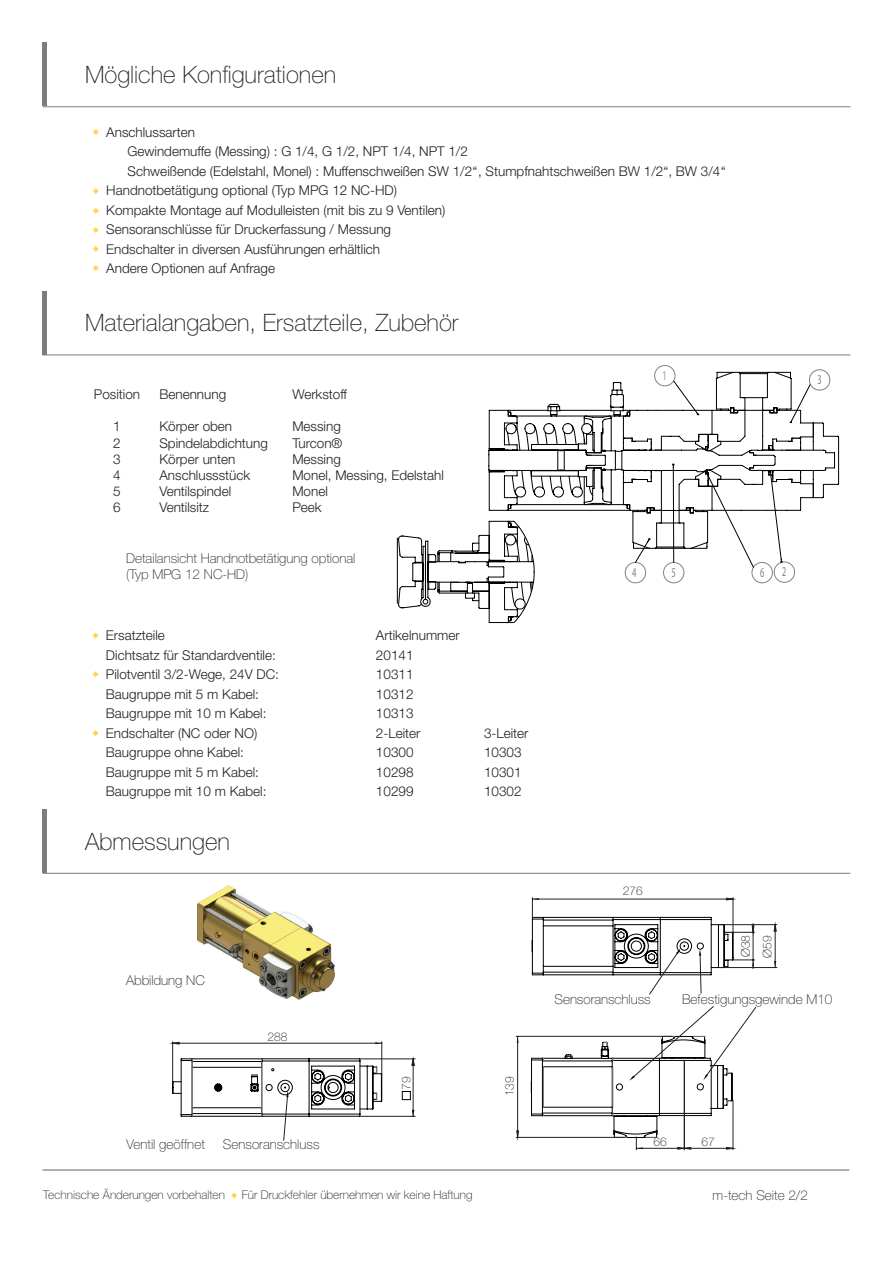
<style>
.page{position:relative;width:893px;height:1263px;background:#fff}
.page>*{position:absolute;margin:0;border:0;box-sizing:border-box;transform-origin:0 0}
.t1{font:100 24px "Helvetica Neue LT Std";color:#231f20}
.t2{font:300 13.5px/16.2px "Helvetica Neue LT Std";color:#231f20}
.t3{font:100 13.5px/16.2px "Helvetica Neue LT Std";color:#231f20}
.t4{font:13.5px "Myriad Pro";color:#808285;scale:.61 1}
.t5{font:13.5px "Myriad Pro";color:#939598;scale:.61 1}
.t6{font:13.5px "Myriad Pro";color:#808285;scale:.64 1}
.t7{font:13.5px "Myriad Pro";color:#808285;scale:.63 1}
.t8{font:100 12px/21.6px "Helvetica Neue LT Std";color:#231f20}
</style>
<div class="page">
<hr style="left:43px;top:43px;width:4px;height:63px;background:#7a7d80">
<hr style="left:43px;top:106px;width:807px;height:1px;background:#7a7d80">
<svg style="left:93px;top:129px;width:6px;height:6px"></svg>
<svg style="left:93px;top:208px;width:6px;height:6px"></svg>
<svg style="left:93px;top:227px;width:6px;height:6px"></svg>
<hr style="left:43px;top:809px;width:4px;height:64px;background:#7a7d80">
<hr style="left:43px;top:873px;width:807px;height:1px;background:#7a7d80">
<svg style="left:231px;top:1192px;width:6px;height:6px"></svg>
<hr style="left:43px;top:1169px;width:806px;height:1px;background:#7a7d80">
<hr style="left:43px;top:291px;width:4px;height:63px;background:#7a7d80">
<hr style="left:43px;top:355px;width:807px;height:1px;background:#7a7d80">
<svg style="left:93px;top:246px;width:6px;height:6px"></svg>
<svg style="left:93px;top:188px;width:6px;height:6px"></svg>
<svg style="left:654px;top:372px;width:160px;height:9px"></svg>
<div style="left:654px;top:365px;width:21px;height:21px;border:1px solid #808285;border-radius:50%"></div>
<div style="left:809px;top:369px;width:21px;height:21px;border:1px solid #808285;border-radius:50%"></div>
<svg style="left:397px;top:381px;width:438px;height:243px"></svg>
<img style="left:198px;top:886px;width:137px;height:114px">
<hr style="left:718px;top:924px;width:59px;height:1px;background:#231f20">
<hr style="left:718px;top:967px;width:59px;height:1px;background:#231f20">
<hr style="left:775px;top:925px;width:1px;height:42px;background:#231f20">
<svg style="left:531px;top:897px;width:223px;height:97px"></svg>
<svg style="left:516px;top:1130px;width:3px;height:7px"></svg>
<hr style="left:516px;top:1036px;width:156px;height:1px;background:#231f20">
<hr style="left:516px;top:1137px;width:108px;height:1px;background:#231f20">
<hr style="left:517px;top:1036px;width:1px;height:101px;background:#231f20">
<hr style="left:172px;top:1042px;width:1px;height:40px;background:#231f20">
<hr style="left:381px;top:1042px;width:1px;height:32px;background:#231f20">
<hr style="left:173px;top:1043px;width:209px;height:1px;background:#231f20">
<svg style="left:411px;top:1059px;width:4px;height:7px"></svg>
<hr style="left:361px;top:1058px;width:54px;height:1px;background:#231f20">
<hr style="left:361px;top:1116px;width:54px;height:1px;background:#231f20">
<hr style="left:413px;top:1059px;width:1px;height:57px;background:#231f20">
<svg style="left:402px;top:1091px;width:9px;height:9px"></svg>
<svg style="left:172px;top:1058px;width:211px;height:83px"></svg>
<svg style="left:93px;top:265px;width:6px;height:6px"></svg>
<svg style="left:530px;top:1006px;width:226px;height:144px"></svg>
<svg style="left:92px;top:632px;width:6px;height:6px"></svg>
<svg style="left:92px;top:730px;width:6px;height:6px"></svg>
<svg style="left:92px;top:671px;width:6px;height:6px"></svg>
<h1 class="t1" style="left:85px;top:61px;width:253px">Mögliche Konfigurationen</h1>
<p class="t2" style="left:106px;top:124px;width:90px">Anschlussarten</p>
<p class="t2" style="left:128px;top:143px;width:342px">Gewindemuffe (Messing) : G 1/4, G 1/2, NPT 1/4, NPT 1/2</p>
<p class="t2" style="left:128px;top:163px;width:600px">Schweißende (Edelstahl, Monel) : Muffenschweißen SW 1/2‘‘, Stumpfnahtschweißen BW 1/2“, BW 3/4‘‘</p>
<p class="t2" style="left:106px;top:182px;width:292px">Handnotbetätigung optional (Typ MPG 12 NC-HD)</p>
<p class="t2" style="left:106px;top:202px;width:341px">Kompakte Montage auf Modulleisten (mit bis zu 9 Ventilen)</p>
<p class="t2" style="left:106px;top:221px;width:286px">Sensoranschlüsse für Druckerfassung / Messung</p>
<p class="t2" style="left:106px;top:240px;width:275px">Endschalter in diversen Ausführungen erhältlich</p>
<p class="t2" style="left:106px;top:260px;width:170px">Andere Optionen auf Anfrage</p>
<h1 class="t1" style="left:85px;top:309px;width:375px">Materialangaben, Ersatzteile, Zubehör</h1>
<p class="t5" style="left:662px;top:367px;width:8px">1</p>
<p class="t2" style="left:94px;top:386px;width:48px">Position</p>
<p class="t2" style="left:113px;top:418px;width:9px;text-align:justify">1<br>2<br>3<br>4<br>5<br>6</p>
<p class="t2" style="left:159px;top:386px;width:68px">Benennung</p>
<p class="t2" style="left:159px;top:418px;width:110px">Körper oben<br>Spindelabdichtung<br>Körper unten<br>Anschlussstück<br>Ventilspindel<br>Ventilsitz</p>
<p class="t2" style="left:292px;top:386px;width:56px">Werkstoff</p>
<p class="t2" style="left:292px;top:418px;width:153px">Messing<br>Turcon®<br>Messing<br>Monel, Messing, Edelstahl<br>Monel<br>Peek</p>
<p class="t3" style="left:126px;top:550px;width:231px">Detailansicht Handnotbetätigung optional (Typ MPG 12 NC-HD)</p>
<p class="t6" style="left:632px;top:564px;width:8px">4</p>
<p class="t7" style="left:672px;top:564px;width:8px">5</p>
<p class="t4" style="left:760px;top:564px;width:8px">6</p>
<p class="t4" style="left:782px;top:563px;width:8px">2</p>
<p class="t2" style="left:106px;top:627px;width:61px">Ersatzteile</p>
<p class="t2" style="left:376px;top:627px;width:85px">Artikelnummer</p>
<p class="t2" style="left:106px;top:646px;width:171px">Dichtsatz für Standardventile:</p>
<p class="t2" style="left:376px;top:646px;width:39px">20141</p>
<p class="t2" style="left:106px;top:666px;width:175px">Pilotventil 3/2-Wege, 24V DC:</p>
<p class="t2" style="left:376px;top:666px;width:39px">10311</p>
<p class="t2" style="left:106px;top:685px;width:155px">Baugruppe mit 5 m Kabel:</p>
<p class="t2" style="left:376px;top:685px;width:39px">10312</p>
<p class="t2" style="left:106px;top:705px;width:162px">Baugruppe mit 10 m Kabel:</p>
<p class="t2" style="left:376px;top:705px;width:39px">10313</p>
<p class="t2" style="left:106px;top:724px;width:153px">Endschalter (NC oder NO)</p>
<p class="t2" style="left:376px;top:724px;width:46px">2-Leiter</p>
<p class="t2" style="left:484px;top:724px;width:46px">3-Leiter</p>
<p class="t2" style="left:106px;top:744px;width:140px">Baugruppe ohne Kabel:</p>
<p class="t2" style="left:376px;top:744px;width:39px">10300</p>
<p class="t2" style="left:484px;top:744px;width:39px">10303</p>
<p class="t2" style="left:106px;top:763px;width:155px">Baugruppe mit 5 m Kabel:</p>
<p class="t2" style="left:376px;top:763px;width:39px">10298</p>
<p class="t2" style="left:484px;top:763px;width:39px">10301</p>
<p class="t2" style="left:106px;top:783px;width:162px">Baugruppe mit 10 m Kabel:</p>
<p class="t2" style="left:376px;top:783px;width:39px">10299</p>
<p class="t2" style="left:484px;top:783px;width:39px">10302</p>
<h1 class="t1" style="left:85px;top:827px;width:146px">Abmessungen</h1>
<p class="t3" style="left:126px;top:972px;width:80px">Abbildung NC</p>
<p class="t8" style="left:623px;top:880px;width:22px">276</p>
<p class="t8" style="left:735px;top:958px;width:24px;rotate:-90deg">Ø38<br>Ø59</p>
<p class="t4" style="left:818px;top:371px;width:8px">3</p>
<p class="t8" style="left:268px;top:1025px;width:22px">288</p>
<p class="t3" style="left:126px;top:1136px;width:80px">Ventil geöffnet</p>
<p class="t3" style="left:223px;top:1136px;width:98px">Sensoranschluss</p>
<p class="t8" style="left:396px;top:1089px;width:15px;rotate:-90deg">79</p>
<p class="t8" style="left:499px;top:1096px;width:22px;rotate:-90deg">139</p>
<p class="t3" style="left:555px;top:991px;width:98px">Sensoranschluss</p>
<p class="t3" style="left:682px;top:991px;width:152px">Befestigungsgewinde M10</p>
<p class="t8" style="left:653px;top:1131px;width:15px">66</p>
<p class="t8" style="left:702px;top:1131px;width:15px">67</p>
<p class="t8" style="left:43px;top:1184px;width:183px">Technische Änderungen vorbehalten</p>
<p class="t8" style="left:242px;top:1184px;width:232px">Für Druckfehler übernehmen wir keine Haftung</p>
<p class="t3" style="left:713px;top:1187px;width:97px">m-tech Seite 2/2</p>
</div>
